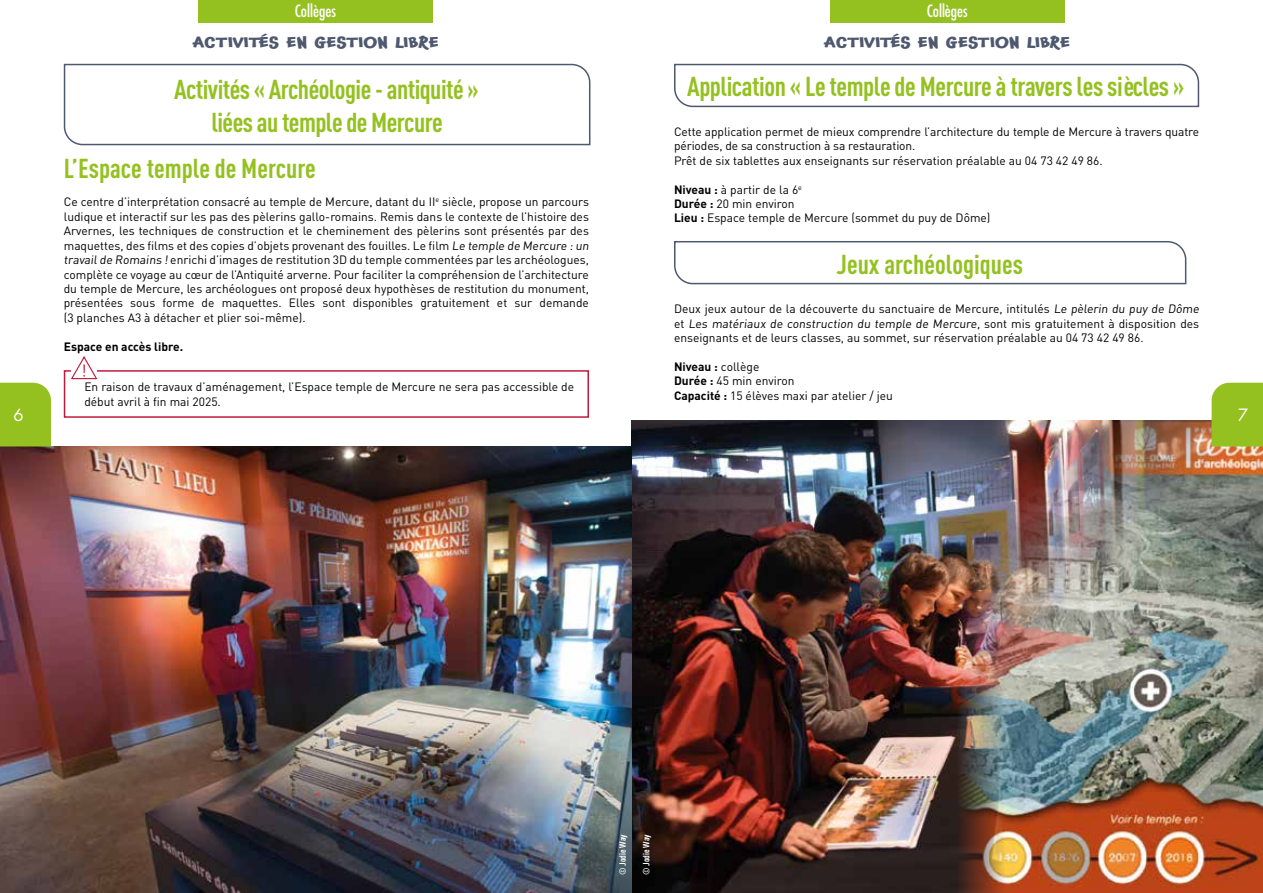
<style>
.page{position:relative;width:1263px;height:893px;background:#fff}
.page>*{position:absolute;margin:0;border:0;box-sizing:border-box;transform-origin:0 0}
.t1{font:700 27px/32.4px "DIN Cond";letter-spacing:-.015em;color:#94c120;text-align:center}
.t2{font:condensed 16.5px "Futura";color:#fff}
.t3{font:16.5px "Futura";color:#fff}
.t4{font:700 14.1px "Chaloops";color:#4e586e;scale:1.33 1}
.t5{font:12px/14.4px "DIN";color:#000}
.t6{font:12px/14.4px "DIN";color:#010202}
.t7{font:700 12px "DIN";color:#000}
.t8{font:700 9px "DIN Cond";color:#fff}
.s1{font-weight:700}
</style>
<div class="page">
<div style="left:64px;top:370px;width:525px;height:48px;border:2px solid #c11b3c"></div>
<svg style="left:71px;top:357px;width:26px;height:22px"></svg>
<img style="left:631px;top:421px;width:307px;height:472px">
<img style="left:938px;top:421px;width:325px;height:472px">
<img style="left:0;top:446px;width:631px;height:447px">
<div style="left:0;top:383px;width:51px;height:63px;background:#94c120"></div>
<div style="left:1211px;top:383px;width:52px;height:63px;background:#94c120"></div>
<div style="left:830px;top:0;width:234px;height:23px;background:#94c120"></div>
<div style="left:198px;top:0;width:235px;height:23px;background:#94c120"></div>
<svg style="left:63px;top:63px;width:528px;height:83px"></svg>
<svg style="left:674px;top:63px;width:526px;height:45px"></svg>
<svg style="left:674px;top:241px;width:513px;height:44px"></svg>
<h2 class="t2" style="left:295px;top:1px;width:42px">Col èges</h2>
<h2 class="t2" style="left:297px;top:1px;width:38px">Collège</h2>
<h2 class="t2" style="left:927px;top:1px;width:42px">Collèges</h2>
<p class="t4" style="left:193px;top:31px;width:186px">ACTIVITÉS EN GESTION LIBRE</p>
<h1 class="t1" style="left:174px;top:73px;width:306px">Activités « Archéologie - antiquité » liées au temple de Mercure</h1>
<h1 class="t1" style="left:64px;top:151px;width:254px">L’Espace temple de Mercure</h1>
<p class="t5" style="left:64px;top:195px;width:528px">Ce centre d’interprétation consacré au temple de Mercure, datant du II<sup>e</sup> siècle, propose un parcours ludique et interactif sur les pas des pèlerins gallo-romains. Remis dans le contexte de l’histoire des Arvernes, les techniques de construction et le cheminement des pèlerins sont présentés par des maquettes, des films et des copies d’objets provenant des fouilles. Le film Le temple de Mercure : un travail de Romains ! enrichi d’images de restitution 3D du temple commentées par les archéologues, complète ce voyage au cœur de l’Antiquité arverne. Pour faciliter la compréhension de l’architecture du temple de Mercure, les archéologues ont proposé deux hypothèses de restitution du monument, présentées sous forme de maquettes. Elles sont disponibles gratuitement et sur demande (3 planches A3 à détacher et plier soi-même).</p>
<p class="t7" style="left:64px;top:338px;width:121px">Espace en accès libre.</p>
<p class="t6" style="left:84px;top:379px;width:491px">En raison de travaux d’aménagement, l’Espace temple de Mercure ne sera pas accessible de début avril à fin mai 2025.</p>
<p class="t4" style="left:824px;top:31px;width:186px">ACTIVITÉS EN GESTION LIBRE</p>
<h1 class="t1" style="left:687px;top:70px;width:499px">Application « Le temple de Mercure à travers les siècles »</h1>
<p class="t5" style="left:674px;top:124px;width:527px">Cette application permet de mieux comprendre l’architecture du temple de Mercure à travers quatre périodes, de sa construction à sa restauration.<br>Prêt de six tablettes aux enseignants sur réservation préalable au 04 73 42 49 86.</p>
<p class="t5" style="left:674px;top:182px;width:318px"><span class="s1">Niveau :</span> à partir de la 6<sup>e<br></sup><span class="s1">Durée :</span> 20 min environ<br><span class="s1">Lieu :</span> Espace temple de Mercure (sommet du puy de Dôme)</p>
<h1 class="t1" style="left:836px;top:247px;width:188px">Jeux archéologiques</h1>
<p class="t5" style="left:674px;top:301px;width:528px">Deux jeux autour de la découverte du sanctuaire de Mercure, intitulés Le pèlerin du puy de Dôme et Les matériaux de construction du temple de Mercure, sont mis gratuitement à disposition des enseignants et de leurs classes, au sommet, sur réservation préalable au 04 73 42 49 86.</p>
<p class="t5" style="left:674px;top:359px;width:220px"><span class="s1">Niveau :</span> collège<br><span class="s1">Durée :</span> 45 min environ<br><span class="s1">Capacité :</span> 15 élèves maxi par atelier / jeu</p>
<h2 class="t3" style="left:14px;top:404px;width:12px">6</h2>
<h2 class="t3" style="left:1238px;top:404px;width:12px">7</h2>
<p class="t8" style="left:617px;top:875px;width:42px;rotate:-90deg">© Jodie Way</p>
<p class="t8" style="left:641px;top:875px;width:42px;rotate:-90deg">© Jodie Way</p>
</div>
